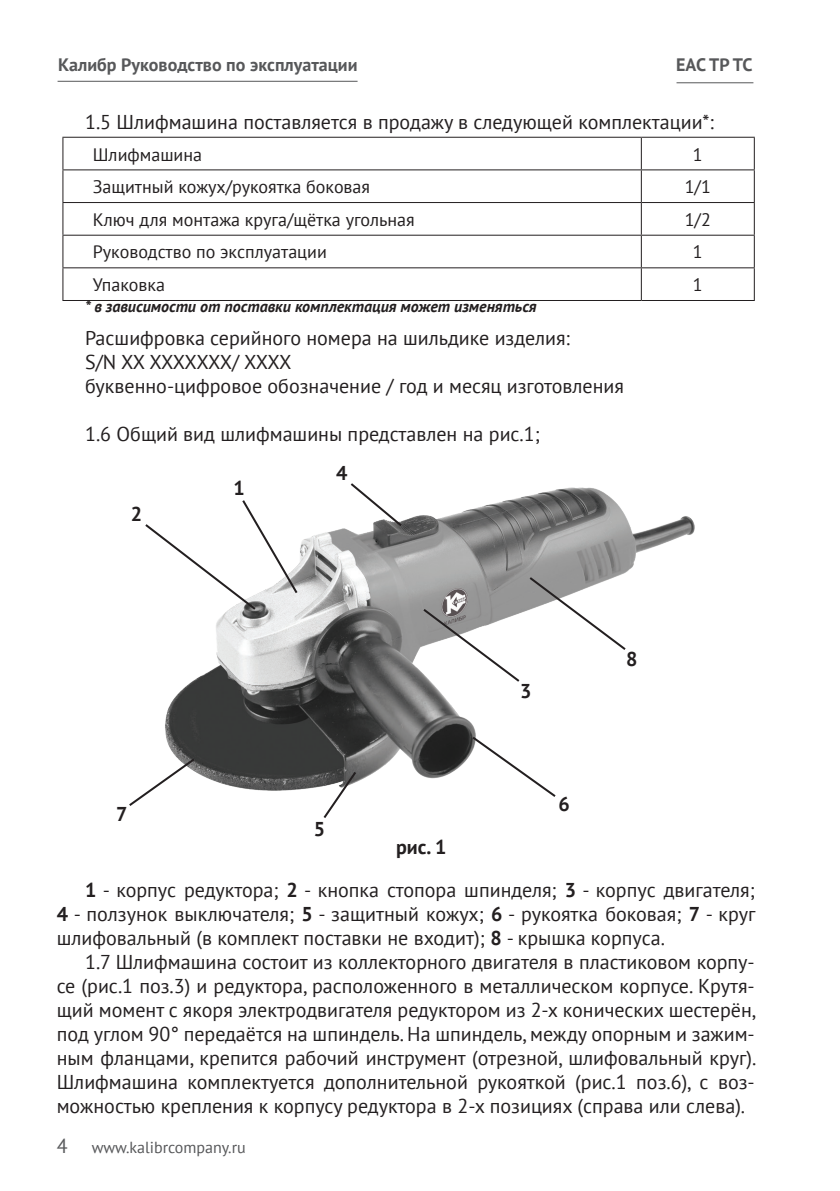
<style>
.page{position:relative;width:840px;height:1191px;background:#fff}
.page>*{position:absolute;margin:0;border:0;box-sizing:border-box;transform-origin:0 0}
.t1{font:20px/24px "PT Sans";color:#231f20;text-align:justify}
.t2{font:700 20px "PT Sans";color:#231f20}
.t3{font:18px "PT Sans";color:#231f20}
.t4{font:700 18px "PT Sans";color:#57585a}
.t5{font:italic 700 16px "PT Sans";color:#231f20}
.t6{font:16px "PT Sans";color:#57585a}
.s1{font-weight:700}
.s2{font-size:20px}
</style>
<div class="page">
<hr style="left:58px;top:81px;width:299px;height:1px;background:#57585a">
<hr style="left:676px;top:82px;width:77px;height:1px;background:#57585a">
<img style="left:165px;top:487px;width:530px;height:304px">
<hr style="left:62px;top:137px;width:579px;height:1px;background:#231f20">
<hr style="left:62px;top:138px;width:1px;height:31px;background:#231f20">
<hr style="left:641px;top:137px;width:113px;height:1px;background:#231f20">
<hr style="left:640px;top:138px;width:1px;height:31px;background:#231f20">
<hr style="left:753px;top:138px;width:1px;height:31px;background:#231f20">
<hr style="left:62px;top:169px;width:579px;height:1px;background:#231f20">
<hr style="left:62px;top:170px;width:1px;height:32px;background:#231f20">
<hr style="left:641px;top:169px;width:113px;height:1px;background:#231f20">
<hr style="left:640px;top:170px;width:1px;height:32px;background:#231f20">
<hr style="left:753px;top:170px;width:1px;height:32px;background:#231f20">
<hr style="left:62px;top:202px;width:579px;height:1px;background:#231f20">
<hr style="left:62px;top:203px;width:1px;height:32px;background:#231f20">
<hr style="left:641px;top:202px;width:113px;height:1px;background:#231f20">
<hr style="left:640px;top:203px;width:1px;height:32px;background:#231f20">
<hr style="left:753px;top:203px;width:1px;height:32px;background:#231f20">
<hr style="left:62px;top:235px;width:579px;height:1px;background:#231f20">
<hr style="left:62px;top:236px;width:1px;height:31px;background:#231f20">
<hr style="left:641px;top:235px;width:113px;height:1px;background:#231f20">
<hr style="left:640px;top:236px;width:1px;height:31px;background:#231f20">
<hr style="left:753px;top:236px;width:1px;height:31px;background:#231f20">
<hr style="left:62px;top:267px;width:579px;height:1px;background:#231f20">
<hr style="left:62px;top:268px;width:1px;height:32px;background:#231f20">
<hr style="left:641px;top:267px;width:113px;height:1px;background:#231f20">
<hr style="left:640px;top:268px;width:1px;height:32px;background:#231f20">
<hr style="left:753px;top:268px;width:1px;height:32px;background:#231f20">
<hr style="left:62px;top:300px;width:579px;height:1px;background:#231f20">
<hr style="left:641px;top:300px;width:113px;height:1px;background:#231f20">
<svg style="left:145px;top:498px;width:154px;height:114px"></svg>
<svg style="left:421px;top:607px;width:100px;height:77px"></svg>
<svg style="left:321px;top:769px;width:37px;height:49px"></svg>
<svg style="left:470px;top:734px;width:87px;height:63px"></svg>
<svg style="left:129px;top:756px;width:67px;height:50px"></svg>
<svg style="left:348px;top:483px;width:55px;height:45px"></svg>
<svg style="left:527px;top:575px;width:100px;height:77px"></svg>
<p class="t4" style="left:58px;top:52px;width:301px">Калибр Руководство по эксплуатации</p>
<p class="t4" style="left:675px;top:52px;width:78px">EAC ТР ТС</p>
<p class="t1" style="left:85px;top:109px;width:630px">1.5 Шлифмашина поставляется в продажу в следующей комплектации*:</p>
<p class="t3" style="left:93px;top:143px;width:111px">Шлифмашина</p>
<p class="t3" style="left:692px;top:143px;width:11px">1</p>
<p class="t3" style="left:93px;top:175px;width:279px">Защитный кожух/рукоятка боковая</p>
<p class="t3" style="left:684px;top:175px;width:27px">1/1</p>
<p class="t3" style="left:93px;top:208px;width:323px">Ключ для монтажа круга/щётка угольная</p>
<p class="t3" style="left:684px;top:208px;width:27px">1/2</p>
<p class="t3" style="left:93px;top:240px;width:235px">Руководство по эксплуатации</p>
<p class="t3" style="left:692px;top:240px;width:11px">1</p>
<p class="t3" style="left:93px;top:273px;width:74px">Упаковка</p>
<p class="t3" style="left:692px;top:273px;width:11px">1</p>
<p class="t5" style="left:85px;top:296px;width:452px">* в зависимости от поставки комплектация может изменяться</p>
<p class="t1" style="left:85px;top:325px;width:540px;text-align:left">Расшифровка серийного номера на шильдике изделия:<br>S/N XX XXXXXXX/ XXXX<br>буквенно-цифровое обозначение / год и месяц изготовления</p>
<p class="t1" style="left:85px;top:421px;width:456px">1.6 Общий вид шлифмашины представлен на рис.1;</p>
<p class="t2" style="left:131px;top:501px;width:13px">2</p>
<p class="t2" style="left:116px;top:800px;width:13px">7</p>
<p class="t2" style="left:233px;top:475px;width:13px">1</p>
<p class="t2" style="left:336px;top:460px;width:13px">4</p>
<p class="t2" style="left:314px;top:816px;width:13px">5</p>
<p class="t2" style="left:396px;top:833px;width:52px">рис. 1</p>
<p class="t2" style="left:519px;top:677px;width:13px">3</p>
<p class="t2" style="left:558px;top:791px;width:13px">6</p>
<p class="t2" style="left:626px;top:645px;width:13px">8</p>
<p class="t1" style="left:57px;top:877px;width:699px;text-indent:28px"><span class="s1">1</span> - корпус редуктора; <span class="s1">2</span> - кнопка стопора шпинделя; <span class="s1">3</span> - корпус двигателя; <span class="s1">4</span> - ползунок выключателя; <span class="s1">5</span> - защитный кожух; <span class="s1">6</span> - рукоятка боковая; <span class="s1">7</span> - круг шлифовальный (в комплект поставки не входит); <span class="s1">8</span> - крышка корпуса.</p>
<p class="t1" style="left:57px;top:949px;width:700px;text-indent:28px">1.7 Шлифмашина состоит из коллекторного двигателя в пластиковом корпу&shy;се (рис.1 поз.3) и редуктора, расположенного в металлическом корпусе. Крутя&shy;щий момент с якоря электродвигателя редуктором из 2-х конических шестерён, под углом 90° передаётся на шпиндель. На шпиндель, между опорным и зажим&shy;ным фланцами, крепится рабочий инструмент (отрезной, шлифовальный круг).<br>Шлифмашина комплектуется дополнительной рукояткой (рис.1 поз.6), с воз&shy;можностью крепления к корпусу редуктора в 2-х позициях (справа или слева).</p>
<p class="t6" style="left:57px;top:1136px;width:190px"><span class="s2">4</span> www.kalibrcompany.ru</p>
</div>
